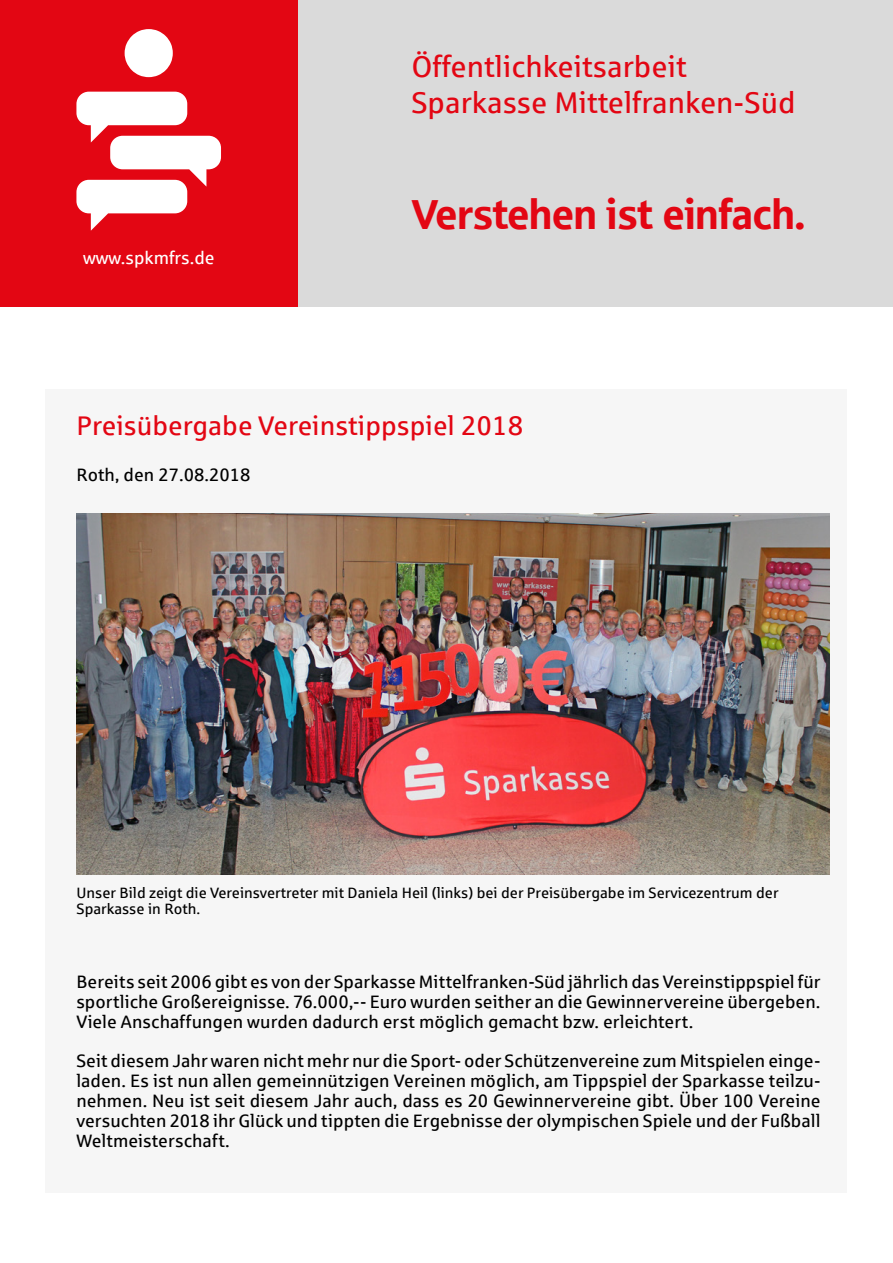
<style>
.page{position:relative;width:893px;height:1263px;background:#fff}
.page>*{position:absolute;margin:0;border:0;box-sizing:border-box;transform-origin:0 0}
.t1{font:42px "Sparkasse Head";color:#e30613}
.t2{font:30px/36px "Sparkasse Rg";color:#e30613}
.t3{font:27px "Sparkasse Rg";color:#e30613}
.t4{font:18px/19.8px "Sparkasse Rg";color:#000;text-align:justify}
.t5{font:18px "Sparkasse Rg";color:#fff}
.t6{font:15px/16.5px "Sparkasse Rg";color:#000}
</style>
<div class="page">
<div style="left:0;top:0;width:893px;height:306px;background:#dadada"></div>
<div style="left:46px;top:389px;width:801px;height:804px;background:#f6f6f6"></div>
<div style="left:0;top:0;width:298px;height:306px;background:#e30613"></div>
<svg style="left:76px;top:92px;width:145px;height:139px"></svg>
<svg style="left:125px;top:29px;width:48px;height:48px"></svg>
<img style="left:77px;top:513px;width:752px;height:362px">
<h2 class="t2" style="left:411px;top:47px;width:386px">Öffentlichkeitsarbeit<br>Sparkasse Mittelfranken-Süd</h2>
<p class="t5" style="left:83px;top:247px;width:133px">www.spkmfrs.de</p>
<h1 class="t1" style="left:411px;top:188px;width:395px">Verstehen ist einfach.</h1>
<h3 class="t3" style="left:76px;top:409px;width:448px">Preisübergabe Vereinstippspiel 2018</h3>
<p class="t4" style="left:77px;top:465px;width:176px">Roth, den 27.08.2018</p>
<p class="t6" style="left:77px;top:884px;width:703px">Unser Bild zeigt die Vereinsvertreter mit Daniela Heil (links) bei der Preisübergabe im Servicezentrum der<br>Sparkasse in Roth.</p>
<p class="t4" style="left:76px;top:971px;width:746px">Bereits seit 2006 gibt es von der Sparkasse Mittelfranken-Süd jährlich das Vereinstippspiel für sportliche Großereignisse. 76.000,-- Euro wurden seither an die Gewinnervereine übergeben.<br>Viele Anschaffungen wurden dadurch erst möglich gemacht bzw. erleichtert.</p>
<p class="t4" style="left:76px;top:1051px;width:746px">Seit diesem Jahr waren nicht mehr nur die Sport- oder Schützenvereine zum Mitspielen einge&shy;laden. Es ist nun allen gemeinnützigen Vereinen möglich, am Tippspiel der Sparkasse teilzu&shy;nehmen. Neu ist seit diesem Jahr auch, dass es 20 Gewinnervereine gibt. Über 100 Vereine versuchten 2018 ihr Glück und tippten die Ergebnisse der olympischen Spiele und der Fußball Weltmeisterschaft.</p>
</div>
